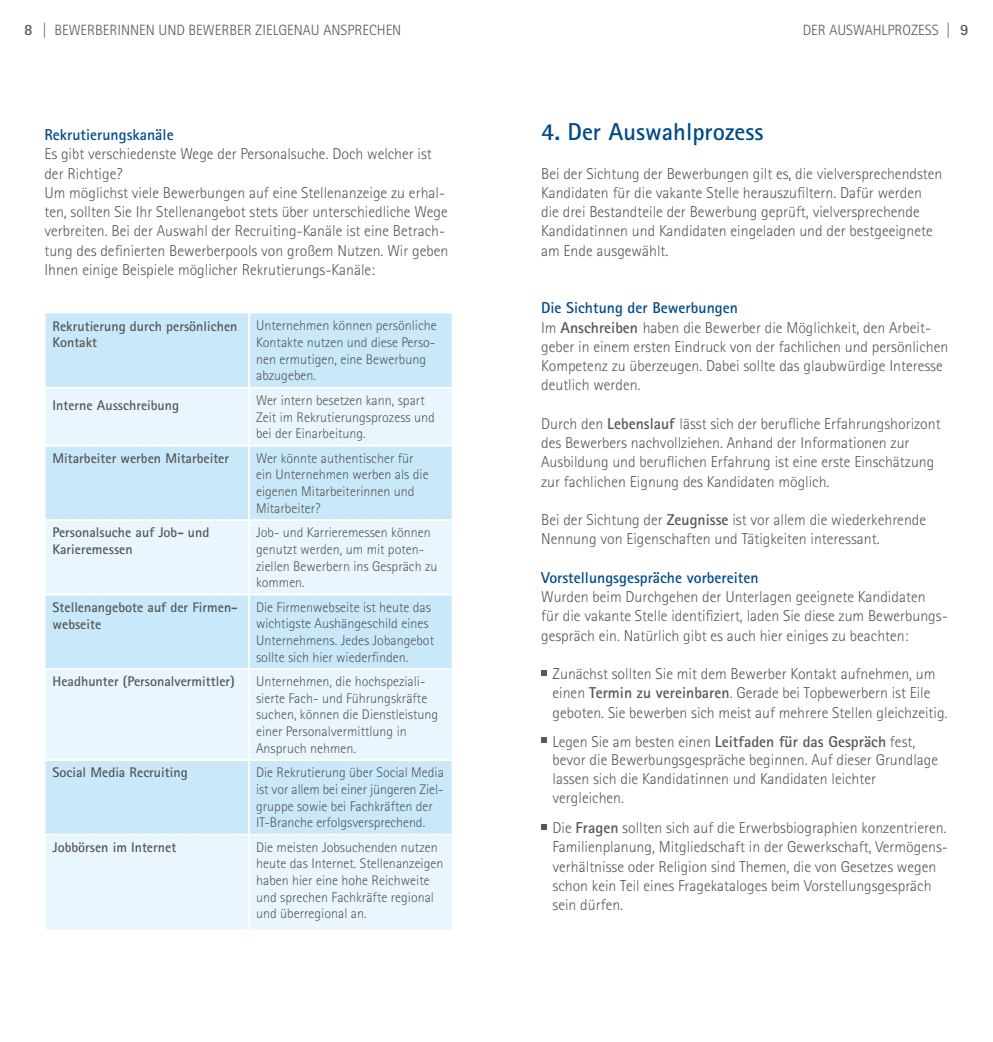
<style>
.page{position:relative;width:993px;height:1042px;background:#fff}
.page>*{position:absolute;margin:0;border:0;box-sizing:border-box;transform-origin:0 0}
.Head_2{font:700 24.5px "Rotis Sans Serif Std";color:#004b88}
.Fliesstext{font:300 15.75px/19.2px "Rotis Sans Serif Std";color:#575756}
.Fließtext{font:300 15.75px/19.2px "Rotis Sans Serif Std";color:#575756}
.Head_9_bold{font:700 15.75px "Rotis Sans Serif Std";color:#004b88}
.Fliesstext-2{font:700 15.75px "Rotis Sans Serif Std";color:#004b88}
.t1{font:300 14.88px "Rotis Sans Serif Std";color:#575756}
.Tabellen_inhalt{font:300 14px/16.6px "Rotis Sans Serif Std";color:#575756}
.Fliesstext-3{font:700 14px/16.6px "Rotis Sans Serif Std";color:#575756}
.s1{font-weight:700;font-size:15.75px}
.s2{font-weight:700}
</style>
<div class="page">
<svg style="left:541px;top:670px;width:5px;height:6px"></svg>
<svg style="left:541px;top:737px;width:5px;height:6px"></svg>
<svg style="left:541px;top:824px;width:5px;height:6px"></svg>
<svg style="left:46px;top:313px;width:406px;height:616px;background:#daf0fc"></svg>
<p class="t1" style="left:24px;top:22px;width:378px"><span class="s1">8</span> | Bewerberinnen und Bewerber zielgenau ansprech en</p>
<p class="t1" style="left:802px;top:22px;width:167px">Der Auswah lprozess | <span class="s1">9</span></p>
<p class="Head_9_bold" style="left:44px;top:125px;width:131px">Rekrutierungskanäle</p>
<p class="Fließtext" style="left:44px;top:145px;width:389px">Es gibt verschiedenste Wege der Personalsuche. Doch welcher ist der Richtige?</p>
<p class="Fließtext" style="left:44px;top:183px;width:405px">U m möglichst viele Bewerbungen auf eine Stellenanzeige zu erhal&shy;ten, sollten Sie I hr Stellenangebot stets über unterschiedliche Wege verbreiten. Bei der Auswahl der Recruiting-Kanäle ist eine Betrach&shy;tung des definierten Bewerberpools von großem N utzen. Wir geben I hnen einige Beispiele möglicher Rekrutierungs-Kanäle:</p>
<p class="Fliesstext-3" style="left:53px;top:317px;width:186px">Rekrutierung durch persönlichen<br>Kontakt</p>
<p class="Tabellen_inhalt" style="left:256px;top:318px;width:182px">U nternehmen können persönliche<br>Kontakte nutzen und diese Perso&shy;nen ermutigen, eine Bewerbung abzugeben.</p>
<p class="Fliesstext-3" style="left:53px;top:396px;width:128px">Interne Ausschreibung</p>
<p class="Tabellen_inhalt" style="left:256px;top:392px;width:180px">Wer intern besetzen kann, spart<br>Zeit im Rekrutierungsprozess und bei der Einarbeitung.</p>
<p class="Fliesstext-3" style="left:53px;top:450px;width:178px">Mitarbeiter werben Mitarbeiter</p>
<p class="Tabellen_inhalt" style="left:256px;top:450px;width:174px">Wer könnte authentischer für ein U nternehmen werben als die eigenen Mitarbeiterinnen und<br>Mitarbeiter?</p>
<p class="Fliesstext-3" style="left:53px;top:524px;width:158px">Personalsuche auf Job- und<br>Karieremessen</p>
<p class="Tabellen_inhalt" style="left:256px;top:524px;width:183px">Job- und Karrieremessen können genutzt werden, um mit poten&shy;ziellen Bewerbern ins Gespräch zu kommen.</p>
<p class="Fliesstext-3" style="left:53px;top:599px;width:187px">Stellenangebote auf der Firmen&shy;webseite</p>
<p class="Tabellen_inhalt" style="left:256px;top:599px;width:179px">Die Firmenwebseite ist heute das wichtigste Aushängeschild eines U nternehmens. Jedes Jobangebot sollte sich hier wiederfinden.</p>
<p class="Fliesstext-3" style="left:53px;top:673px;width:184px">Headhunter (Personalvermittler)</p>
<p class="Tabellen_inhalt" style="left:256px;top:673px;width:183px">U nternehmen, die hochspeziali&shy;sierte Fach- und Führungskräfte suchen, können die Dienstleistung einer Personalvermittlung in<br>Anspruch nehmen.</p>
<p class="Fliesstext-3" style="left:53px;top:764px;width:137px">Social Media Recruiting</p>
<p class="Tabellen_inhalt" style="left:256px;top:764px;width:189px">Die Rekrutierung über Social Media ist vor allem bei einer jüngeren Ziel&shy;gruppe sowie bei Fachkräften der IT-Branche erfolgsversprechend.</p>
<p class="Fliesstext-3" style="left:53px;top:839px;width:125px">Jobbörsen im Internet</p>
<p class="Tabellen_inhalt" style="left:256px;top:839px;width:189px">Die meisten Jobsuchenden nutzen heute das I nternet. Stellenanzeigen haben hier eine hohe Reichweite und sprechen Fachkräfte regional und überregional an.</p>
<p class="Head_2" style="left:541px;top:116px;width:224px">4. Der Auswahlprozess</p>
<p class="Fliesstext" style="left:541px;top:164px;width:403px">Bei der Sichtung der Bewerbungen gilt es, die vielversprechendsten Kandidaten für die vakante Stelle herauszufiltern. Dafür werden die drei Bestandteile der Bewerbung geprüft, vielversprechende Kandidatinnen und Kandidaten eingeladen und der bestgeeignete am Ende ausgewählt.</p>
<p class="Head_9_bold" style="left:541px;top:298px;width:198px">Die Sichtung der Bewerbungen</p>
<p class="Fliesstext" style="left:541px;top:318px;width:408px">I m <span class="s2">Anschreiben</span> haben die Bewerber die Möglichkeit, den Arbeit&shy;geber in einem ersten Eindruck von der fachlichen und persönlichen Kompetenz zu überzeugen. Dabei sollte das glaubwürdige I nteresse deutlich werden.</p>
<p class="Fliesstext" style="left:541px;top:414px;width:401px">Durch den <span class="s2">Lebenslauf</span> lässt sich der berufliche Erfahrungshorizont des Bewerbers nachvollziehen. Anhand der I nformationen zur Ausbildung und beruflichen Erfahrung ist eine erste Einschätzung zur fachlichen Eignung des Kandidaten möglich.</p>
<p class="Fliesstext" style="left:541px;top:510px;width:386px">Bei der Sichtung der <span class="s2">Zeugnisse</span> ist vor allem die wiederkehrende<br>Nennung von Eigenschaften und Tätigkeiten interessant.</p>
<p class="Fliesstext-2" style="left:541px;top:567px;width:219px">Vorstellungsgespräche vorbereiten</p>
<p class="Fliesstext" style="left:541px;top:587px;width:408px">Wurden beim Durchgehen der U nterlagen geeignete Kandidaten<br>für die vakante Stelle identifiziert, laden Sie diese zum Bewerbungs&shy;gespräch ein. Natürlich gibt es auch hier einiges zu beachten:</p>
<p class="Fliesstext" style="left:552px;top:664px;width:396px">Zunächst sollten Sie mit dem Bewerber Kontakt aufnehmen, um einen <span class="s2">Termin zu vereinbaren</span>. Gerade bei Topbewerbern ist Eile geboten. Sie bewerben sich meist auf mehrere Stellen gleichzeitig.</p>
<p class="Fliesstext" style="left:552px;top:732px;width:387px">Legen Sie am besten einen <span class="s2">Leitfaden für das Gespräch</span> fest, bevor die Bewerbungsgespräche beginnen. Auf dieser Grundlage lassen sich die Kandidatinnen und Kandidaten leichter vergleichen.</p>
<p class="Fliesstext" style="left:552px;top:818px;width:397px">Die <span class="s2">Fragen</span> sollten sich auf die Erwerbsbiographien konzentrieren.<br>Familienplanung, Mitgliedschaft in der Gewerkschaft, Vermögens&shy;verhältnisse oder Religion sind Themen, die von Gesetzes wegen schon kein Teil eines Fragekataloges beim Vorstellungsgespräch sein dürfen.</p>
</div>
